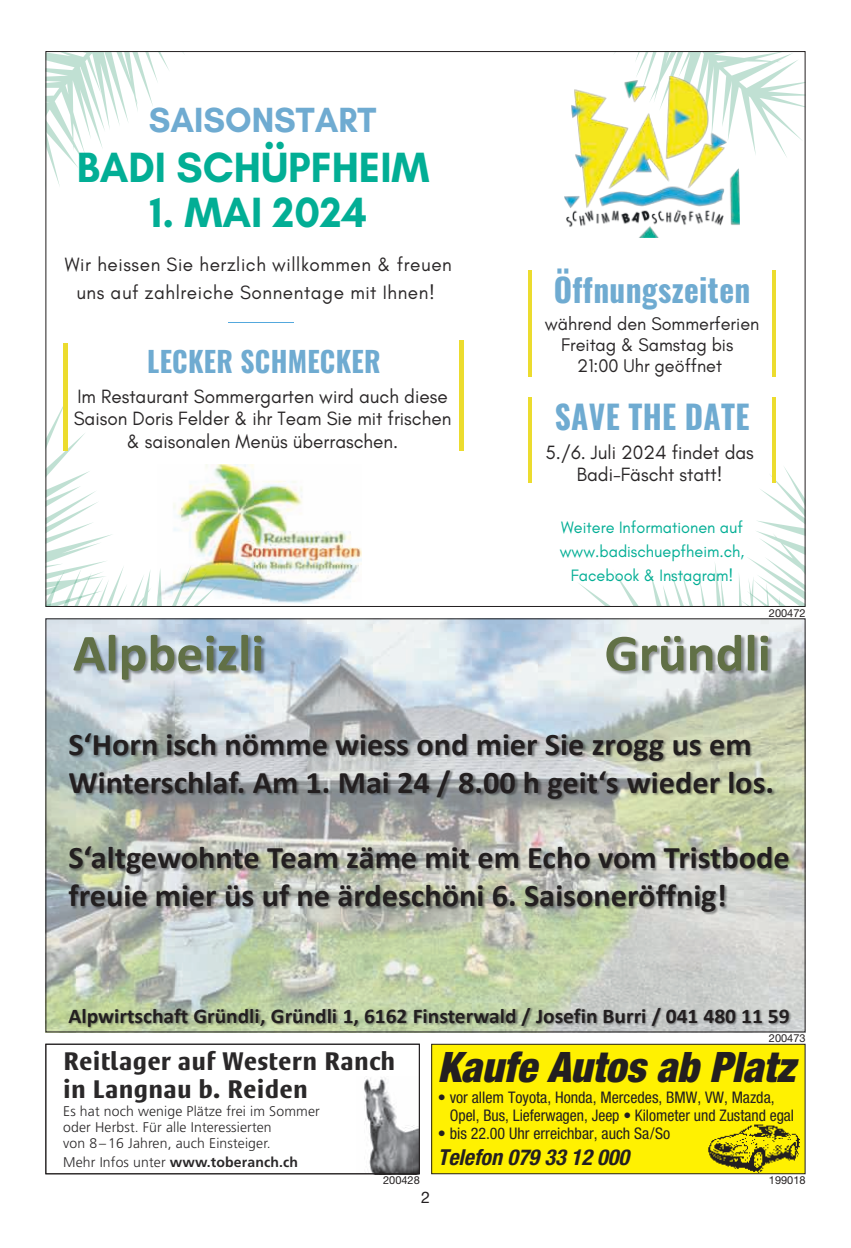
<style>
.page{position:relative;width:851px;height:1248px;background:#fff}
.page>*{position:absolute;margin:0;border:0;box-sizing:border-box;transform-origin:0 0}
.t1{font:700 52.4px "Calibri";color:#617046}
.t2{font:700 43px "Glacial Indifference";color:#02ae95}
.t3{font:italic 900 condensed 42px "Helvetica Neue LT Std";color:#231f20}
.t4{font:700 35.6px "Glacial Indifference";color:#6fabd1}
.t5{font:700 32.4px "Oswald";letter-spacing:.01em;color:#6fabd1}
.t6{font:700 31.4px/37.8px "Calibri";color:#231f20}
.t7{font:700 28.4px "Oswald";letter-spacing:.01em;color:#6fabd1}
.t8{font:700 26px/28px "Satero Sans LT Pro";letter-spacing:.01em;color:#2a2829}
.t9{font:italic 700 condensed 22px "Helvetica Neue LT Std";color:#231f20}
.t10{font:700 21px "Calibri";color:#231f20}
.t11{font:19.6px/22.4px "Glacial Indifference";color:#292627;text-align:center}
.t12{font:19.6px/28px "Glacial Indifference";letter-spacing:.03em;color:#292627;text-align:center}
.t13{font:18.6px/21px "Glacial Indifference";color:#292627;text-align:center}
.t14{font:16.8px/23.8px "Glacial Indifference";color:#02ae95;text-align:center}
.t15{font:condensed 16px/18px "Helvetica Neue LT Std";color:#231f20}
.t16{font:16px "Helvetica Neue LT Std";color:#231f20}
.t17{font:300 14px/16px "Frutiger LT Pro";letter-spacing:.01em;color:#2a2829}
.t18{font:700 14px "Frutiger LT Pro";letter-spacing:.01em;color:#2a2829}
.t19{font:11px "Helvetica Neue LT Std";color:#231f20}
.s1{font-weight:300}
</style>
<div class="page">
<img style="left:364px;top:1077px;width:54px;height:95px">
<div style="left:45px;top:1043px;width:375px;height:131px;border:1px solid #231f20"></div>
<div style="left:431px;top:1044px;width:374px;height:129px;background:#fff101"></div>
<div style="left:431px;top:1043px;width:374px;height:131px;border:1px solid #231f20"></div>
<img style="left:693px;top:1124px;width:108px;height:49px">
<hr style="left:228px;top:322px;width:66px;height:1px;background:#54a8dd">
<svg style="left:614px;top:53px;width:189px;height:104px"></svg>
<svg style="left:47px;top:53px;width:137px;height:133px"></svg>
<img style="left:242px;top:465px;width:119px;height:138px">
<svg style="left:579px;top:446px;width:224px;height:159px"></svg>
<svg style="left:47px;top:394px;width:195px;height:211px"></svg>
<hr style="left:63px;top:343px;width:4px;height:107px;background:#ecdc2e">
<hr style="left:459px;top:340px;width:4px;height:110px;background:#ecdc2e">
<svg style="left:528px;top:270px;width:3px;height:107px"></svg>
<hr style="left:772px;top:270px;width:3px;height:107px;background:#ecdc2e">
<svg style="left:528px;top:397px;width:3px;height:86px"></svg>
<hr style="left:772px;top:397px;width:3px;height:86px;background:#ecdc2e">
<img style="left:564px;top:77px;width:175px;height:161px">
<img style="left:47px;top:689px;width:756px;height:341px">
<img style="left:47px;top:620px;width:184px;height:69px">
<img style="left:231px;top:620px;width:340px;height:69px">
<img style="left:571px;top:620px;width:167px;height:69px">
<img style="left:738px;top:620px;width:65px;height:69px">
<img style="left:48px;top:715px;width:90px;height:38px">
<img style="left:138px;top:715px;width:7px;height:38px">
<img style="left:145px;top:715px;width:52px;height:38px">
<img style="left:197px;top:715px;width:7px;height:38px">
<img style="left:204px;top:715px;width:104px;height:38px">
<img style="left:308px;top:715px;width:7px;height:38px">
<img style="left:315px;top:715px;width:74px;height:38px">
<img style="left:389px;top:715px;width:7px;height:38px">
<img style="left:396px;top:715px;width:52px;height:38px">
<img style="left:448px;top:715px;width:8px;height:38px">
<img style="left:456px;top:715px;width:62px;height:38px">
<img style="left:518px;top:715px;width:7px;height:38px">
<img style="left:525px;top:715px;width:47px;height:38px">
<img style="left:572px;top:715px;width:72px;height:38px">
<img style="left:644px;top:715px;width:7px;height:38px">
<img style="left:651px;top:715px;width:30px;height:38px">
<img style="left:681px;top:715px;width:57px;height:38px">
<img style="left:738px;top:715px;width:51px;height:38px">
<img style="left:48px;top:753px;width:479px;height:51px">
<img style="left:527px;top:753px;width:72px;height:51px">
<img style="left:599px;top:753px;width:7px;height:51px">
<img style="left:606px;top:753px;width:148px;height:51px">
<img style="left:754px;top:753px;width:49px;height:51px">
<img style="left:48px;top:790px;width:51px;height:38px">
<img style="left:48px;top:828px;width:192px;height:38px">
<img style="left:240px;top:828px;width:7px;height:38px">
<img style="left:247px;top:828px;width:79px;height:38px">
<img style="left:326px;top:828px;width:71px;height:38px">
<img style="left:397px;top:828px;width:7px;height:38px">
<img style="left:404px;top:828px;width:53px;height:38px">
<img style="left:457px;top:828px;width:49px;height:38px">
<img style="left:506px;top:828px;width:137px;height:38px">
<img style="left:643px;top:828px;width:126px;height:52px">
<img style="left:769px;top:828px;width:34px;height:52px">
<img style="left:48px;top:866px;width:10px;height:38px">
<img style="left:58px;top:866px;width:69px;height:52px">
<img style="left:127px;top:866px;width:8px;height:52px">
<img style="left:135px;top:866px;width:62px;height:52px">
<img style="left:197px;top:866px;width:7px;height:52px">
<img style="left:204px;top:866px;width:30px;height:52px">
<img style="left:234px;top:866px;width:35px;height:52px">
<img style="left:269px;top:866px;width:48px;height:52px">
<img style="left:317px;top:866px;width:147px;height:52px">
<img style="left:464px;top:866px;width:7px;height:52px">
<img style="left:471px;top:866px;width:32px;height:52px">
<img style="left:503px;top:866px;width:193px;height:52px">
<img style="left:696px;top:866px;width:11px;height:52px">
<img style="left:707px;top:866px;width:50px;height:52px">
<img style="left:48px;top:904px;width:51px;height:51px">
<img style="left:55px;top:945px;width:34px;height:25px">
<img style="left:55px;top:970px;width:34px;height:25px">
<img style="left:55px;top:995px;width:125px;height:35px">
<img style="left:180px;top:995px;width:66px;height:35px">
<img style="left:246px;top:995px;width:11px;height:35px">
<img style="left:257px;top:995px;width:67px;height:35px">
<img style="left:324px;top:995px;width:5px;height:35px">
<img style="left:329px;top:995px;width:70px;height:35px">
<img style="left:399px;top:995px;width:104px;height:35px">
<img style="left:503px;top:995px;width:5px;height:35px">
<img style="left:508px;top:995px;width:14px;height:35px">
<img style="left:522px;top:995px;width:62px;height:35px">
<img style="left:584px;top:995px;width:4px;height:35px">
<img style="left:588px;top:995px;width:188px;height:35px">
<img style="left:776px;top:995px;width:27px;height:35px">
<p class="t4" style="left:149px;top:98px;width:229px">SAISONSTART</p>
<h2 class="t2" style="left:77px;top:141px;width:354px">BADI SCHÜPFHEIM</h2>
<h2 class="t2" style="left:150px;top:185px;width:218px">1. MAI 2024</h2>
<p class="t12" style="left:65px;top:250px;width:388px">Wir heissen Sie herzlich willkommen &amp; freuen uns auf zahlreiche Sonnentage mit Ihnen!</p>
<p class="t7" style="left:147px;top:346px;width:235px">LECKER SCHMECKER</p>
<p class="t11" style="left:74px;top:385px;width:379px">Im Restaurant Sommergarten wird auch diese<br>Saison Doris Felder &amp; ihr Team Sie mit frischen &amp; saisonalen Menüs überraschen.</p>
<p class="t5" style="left:554px;top:272px;width:198px">Öffnungszeiten</p>
<p class="t13" style="left:544px;top:313px;width:216px">während den Sommerferien<br>Freitag &amp; Samstag bis<br>21:00 Uhr geöffnet</p>
<p class="t5" style="left:554px;top:400px;width:196px">SAVE THE DATE</p>
<p class="t11" style="left:545px;top:441px;width:210px">5./6. Juli 2024 findet das<br>Badi-Fäscht statt!</p>
<p class="t14" style="left:559px;top:515px;width:186px">Weitere Informationen auf www.badischuepfheim.ch,<br>Facebook &amp; Instagram!</p>
<p class="t19" style="left:768px;top:606px;width:38px">200472</p>
<h1 class="t1" style="left:73px;top:619px;width:193px">Alpbeizli</h1>
<h1 class="t1" style="left:604px;top:619px;width:168px">Gründli</h1>
<p class="t6" style="left:68px;top:725px;width:707px">S‘Horn isch nömme wiess ond mier Sie zrogg us em<br>Winterschlaf. Am 1. Mai 24 / 8.00 h geit‘s wieder los.</p>
<p class="t6" style="left:68px;top:839px;width:722px">S‘altgewohnte Team zäme mit em Echo vom Tristbode freuie mier üs uf ne ärdeschöni 6. Saisoneröffnig!</p>
<p class="t10" style="left:68px;top:1002px;width:722px">Alpwirtschaft Gründli, Gründli 1, 6162 Finsterwald / Josefin Burri / 041 480 11 59</p>
<p class="t19" style="left:768px;top:1031px;width:38px">200473</p>
<p class="t8" style="left:63px;top:1046px;width:333px">Reitlager auf Western Ranch in Langnau b. Reiden</p>
<p class="t17" style="left:63px;top:1103px;width:258px">Es hat noch wenige Plätze frei im Sommer oder Herbst. Für alle Interessierten<br>von 8 – 16 Jahren, auch Einsteiger.</p>
<p class="t18" style="left:63px;top:1153px;width:236px"><span class="s1">Mehr Infos unter</span> www.toberanch.ch</p>
<p class="t19" style="left:383px;top:1173px;width:38px">200428</p>
<p class="t16" style="left:421px;top:1187px;width:10px">2</p>
<h3 class="t3" style="left:438px;top:1040px;width:358px">Kaufe Autos ab Platz</h3>
<p class="t15" style="left:449px;top:1087px;width:346px;text-indent:-12px">• vor allem Toyota, Honda, Mercedes, BMW, VW, Mazda,<br>Opel, Bus, Lieferwagen, Jeep • Kilometer und Zustand egal</p>
<p class="t15" style="left:438px;top:1123px;width:234px">• bis 22.00 Uhr erreichbar, auch Sa/So</p>
<p class="t9" style="left:438px;top:1143px;width:193px">Telefon 079 33 12 000</p>
<p class="t19" style="left:768px;top:1173px;width:38px">199018</p>
</div>
